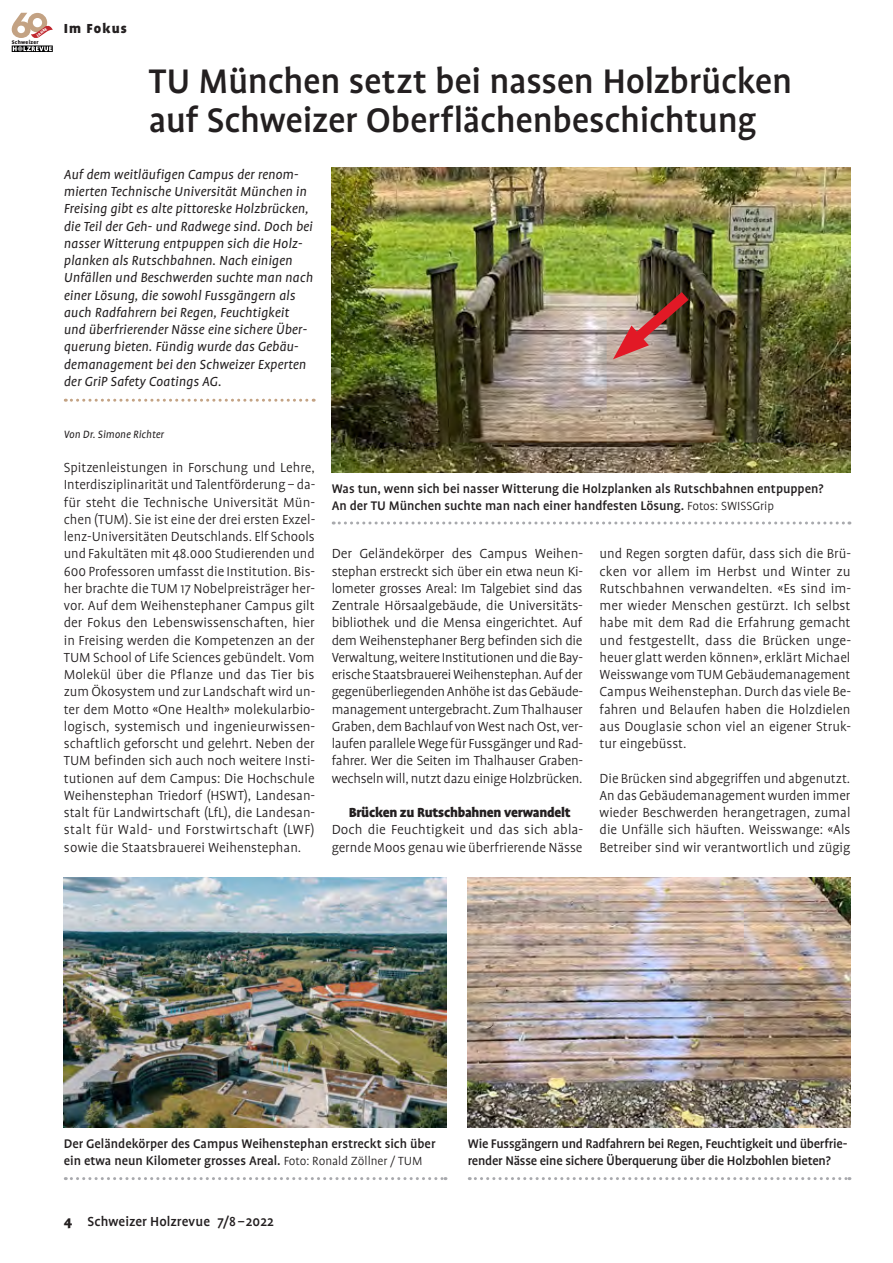
<style>
.page{position:relative;width:893px;height:1263px;background:#fff}
.page>*{position:absolute;margin:0;border:0;box-sizing:border-box;transform-origin:0 0}
.t1{font:500 39px/39px "Profile";letter-spacing:-.01em;color:#231f20}
.t2{font:300 15px/17.2px "Profile";color:#231f20;text-align:justify}
.t3{font:italic 15px/17.2px "Profile";letter-spacing:.005em;color:#231f20}
.t4{font:900 15px "Profile";letter-spacing:-.02em;color:#231f20}
.t5{font:500 15px "Profile";letter-spacing:.005em;color:#231f20}
.t6{font:500 14.25px/17.2px "Profile";color:#231f20}
.t7{font:italic 12px "Profile";letter-spacing:.005em;color:#231f20}
.t8{font:900 6px "Profile";letter-spacing:.05em;color:#231f20}
.t9{font:900 4.5px "Profile";color:#fff}
.s1{font-weight:300;font-size:13.5px}
.s2{font-weight:900}
</style>
<div class="page">
<svg style="left:12px;top:13px;width:41px;height:39px"></svg>
<svg style="left:65px;top:399px;width:249px;height:3px"></svg>
<img style="left:64px;top:878px;width:382px;height:250px">
<img style="left:468px;top:878px;width:382px;height:250px">
<img style="left:332px;top:168px;width:518px;height:304px">
<svg style="left:333px;top:521px;width:517px;height:3px"></svg>
<svg style="left:469px;top:1177px;width:381px;height:3px"></svg>
<svg style="left:65px;top:1177px;width:381px;height:3px"></svg>
<img style="left:613px;top:281px;width:87px;height:79px">
<p class="t9" style="left:36px;top:33px;width:13px;rotate:-35deg">JAHRE</p>
<p class="t8" style="left:12px;top:39px;width:28px">Schweizer</p>
<p class="t4" style="left:64px;top:20px;width:65px">Im Fokus</p>
<h1 class="t1" style="left:149px;top:61px;width:645px">TU München setzt bei nassen Holzbrücken auf Schweizer Oberflächenbeschichtung</h1>
<p class="t3" style="left:64px;top:166px;width:251px">Auf dem weitläufigen Campus der renom&shy;mierten Technische Universität München in Freising gibt es alte pittoreske Holzbrücken, die Teil der Geh- und Radwege sind. Doch bei nasser Witterung entpuppen sich die Holz&shy;planken als Rutschbahnen. Nach einigen Unfällen und Beschwerden suchte man nach einer Lösung, die sowohl Fussgängern als auch Radfahrern bei Regen, Feuchtigkeit und überfrierender Nässe eine sichere Über&shy;querung bieten. Fündig wurde das Gebäu&shy;demanagement bei den Schweizer Experten der GriP Safety Coatings AG.</p>
<p class="t7" style="left:64px;top:428px;width:102px">Von Dr. Simone Richter</p>
<p class="t2" style="left:64px;top:459px;width:253px">Spitzenleistungen in Forschung und Lehre, Interdisziplinarität und Talentförderung – da&shy;für steht die Technische Universität Mün&shy;chen (TUM). Sie ist eine der drei ersten Exzel&shy;lenz-Universitäten Deutschlands. Elf Schools und Fakultäten mit 48.000 Studierenden und 600 Professoren umfasst die Institution. Bis&shy;her brachte die TUM 17 Nobelpreisträger her&shy;vor. Auf dem Weihenstephaner Campus gilt der Fokus den Lebenswissenschaften, hier in Freising werden die Kompetenzen an der TUM School of Life Sciences gebündelt. Vom Molekül über die Pflanze und das Tier bis zum Ökosystem und zur Landschaft wird un&shy;ter dem Motto «One Health» molekularbio&shy;logisch, systemisch und ingenieurwissen&shy;schaftlich geforscht und gelehrt. Neben der TUM befinden sich auch noch weitere Insti&shy;tutionen auf dem Campus: Die Hochschule Weihenstephan Triedorf (HSWT), Landesan&shy;stalt für Landwirtschaft (LfL), die Landesan&shy;stalt für Wald- und Forstwirtschaft (LWF) sowie die Staatsbrauerei Weihenstephan.</p>
<p class="t6" style="left:332px;top:480px;width:493px">Was tun, wenn sich bei nasser Witterung die Holzplanken als Rutschbahnen entpuppen?<br>An der TU München suchte man nach einer handfesten Lösung. <span class="s1">Fotos: SWISSGrip</span></p>
<p class="t2" style="left:332px;top:545px;width:253px">Der Geländekörper des Campus Weihen&shy;stephan erstreckt sich über ein etwa neun Ki&shy;lometer grosses Areal: Im Talgebiet sind das Zentrale Hörsaalgebäude, die Universitäts&shy;bibliothek und die Mensa eingerichtet. Auf dem Weihenstephaner Berg befinden sich die Verwaltung, weitere Institutionen und die Bay&shy;erische Staatsbrauerei Weihenstephan. Auf der gegenüberliegenden Anhöhe ist das Gebäude&shy;management untergebracht. Zum Thalhauser Graben, dem Bachlauf von West nach Ost, ver&shy;laufen parallele Wege für Fussgänger und Rad&shy;fahrer. Wer die Seiten im Thalhauser Graben&shy;wechseln will, nutzt dazu einige Holzbrücken.</p>
<p class="t4" style="left:349px;top:804px;width:224px">Brücken zu Rutschbahnen verwandelt</p>
<p class="t2" style="left:332px;top:821px;width:253px">Doch die Feuchtigkeit und das sich abla&shy;gernde Moos genau wie überfrierende Nässe</p>
<p class="t2" style="left:600px;top:545px;width:253px">und Regen sorgten dafür, dass sich die Brü&shy;cken vor allem im Herbst und Winter zu Rutschbahnen verwandelten. «Es sind im&shy;mer wieder Menschen gestürzt. Ich selbst habe mit dem Rad die Erfahrung gemacht und festgestellt, dass die Brücken unge&shy;heuer glatt werden können», erklärt Michael Weisswange vom TUM Gebäudemanagement Campus Weihenstephan. Durch das viele Be&shy;fahren und Belaufen haben die Holzdielen aus Douglasie schon viel an eigener Struk&shy;tur eingebüsst.</p>
<p class="t2" style="left:600px;top:770px;width:252px">Die Brücken sind abgegriffen und abgenutzt.<br>An das Gebäudemanagement wurden immer wieder Beschwerden herangetragen, zumal die Unfälle sich häuften. Weisswange: «Als Betreiber sind wir verantwortlich und zügig</p>
<p class="t6" style="left:64px;top:1135px;width:373px">Der Geländekörper des Campus Weihenstephan erstreckt sich über ein etwa neun Kilometer grosses Areal. <span class="s1">Foto: Ronald Zöllner / TUM</span></p>
<p class="t5" style="left:64px;top:1213px;width:211px"><span class="s2">4</span> Schweizer Holzrevue 7/8 –2022</p>
<p class="t6" style="left:468px;top:1135px;width:381px">Wie Fussgängern und Radfahrern bei Regen, Feuchtigkeit und überfrie&shy;render Nässe eine sichere Überquerung über die Holzbohlen bieten?</p>
</div>
